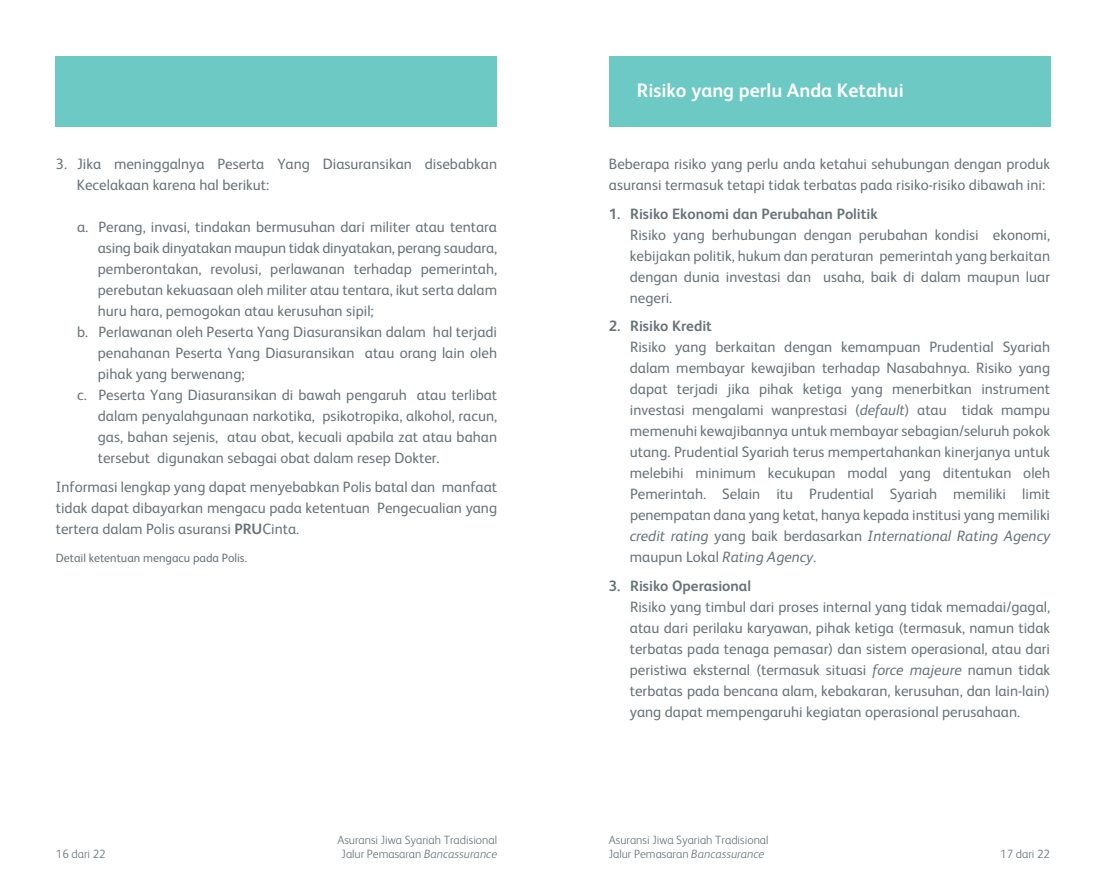
<style>
.page{position:relative;width:1106px;height:893px;background:#fff}
.page>*{position:absolute;margin:0;border:0;box-sizing:border-box;transform-origin:0 0}
.t1{font:700 19.5px "FS Albert Pro";color:#fff}
.t2{font:15px/21px "FS Albert Pro";color:#687379;text-align:justify}
.t3{font:700 15px "FS Albert Pro";color:#687379}
.t4{font:300 12px/14.4px "FS Albert Pro";color:#69737a;text-align:center}
.t5{font:12px "FS Albert Pro";color:#687379}
.s1{font-weight:700}
.s2{font-style:italic}
</style>
<div class="page">
<div style="left:56px;top:56px;width:441px;height:71px;background:#6dc9c4"></div>
<div style="left:609px;top:56px;width:441px;height:71px;background:#6dc9c4"></div>
<p class="t2" style="left:77px;top:153px;width:422px;text-indent:-21px">3. Jika meninggalnya Peserta Yang Diasuransikan disebabkan<br>Kecelakaan karena hal berikut:</p>
<p class="t2" style="left:77px;top:216px;width:421px">a. Perang, invasi, tindakan bermusuhan dari militer atau tentara</p>
<p class="t2" style="left:98px;top:237px;width:401px">asing baik dinyatakan maupun tidak dinyatakan, perang saudara,</p>
<p class="t2" style="left:98px;top:258px;width:401px">pemberontakan, revolusi, perlawanan terhadap pemerintah,</p>
<p class="t2" style="left:98px;top:279px;width:401px">perebutan kekuasaan oleh militer atau tentara, ikut serta dalam</p>
<p class="t2" style="left:98px;top:300px;width:277px">huru hara, pemogokan atau kerusuhan sipil;</p>
<p class="t2" style="left:77px;top:321px;width:421px">b. Perlawanan oleh Peserta Yang Diasuransikan dalam hal terjadi</p>
<p class="t2" style="left:98px;top:342px;width:401px">penahanan Peserta Yang Diasuransikan atau orang lain oleh</p>
<p class="t2" style="left:98px;top:363px;width:148px">pihak yang berwenang;</p>
<p class="t2" style="left:77px;top:384px;width:421px">c. Peserta Yang Diasuransikan di bawah pengaruh atau terlibat</p>
<p class="t2" style="left:98px;top:405px;width:401px">dalam penyalahgunaan narkotika, psikotropika, alkohol, racun,</p>
<p class="t2" style="left:98px;top:426px;width:401px">gas, bahan sejenis, atau obat, kecuali apabila zat atau bahan</p>
<p class="t2" style="left:98px;top:447px;width:343px">tersebut digunakan sebagai obat dalam resep Dokter.</p>
<p class="t2" style="left:56px;top:475px;width:443px">Informasi lengkap yang dapat menyebabkan Polis batal dan manfaat tidak dapat dibayarkan mengacu pada ketentuan Pengecualian yang tertera dalam Polis asuransi <span class="s1">PRU</span>Cinta.</p>
<p class="t5" style="left:56px;top:550px;width:193px">Detail ketentuan mengacu pada Polis.</p>
<h1 class="t1" style="left:637px;top:77px;width:268px">Risiko yang perlu Anda Ketahui</h1>
<p class="t2" style="left:609px;top:153px;width:443px">Beberapa risiko yang perlu anda ketahui sehubungan dengan produk asuransi termasuk tetapi tidak terbatas pada risiko-risiko dibawah ini:</p>
<p class="t3" style="left:609px;top:203px;width:270px">1. Risiko Ekonomi dan Perubahan Politik</p>
<p class="t2" style="left:630px;top:223px;width:422px">Risiko yang berhubungan dengan perubahan kondisi ekonomi, kebijakan politik, hukum dan peraturan pemerintah yang berkaitan dengan dunia investasi dan usaha, baik di dalam maupun luar negeri.</p>
<p class="t3" style="left:609px;top:316px;width:105px">2. Risiko Kredit</p>
<p class="t2" style="left:630px;top:336px;width:422px">Risiko yang berkaitan dengan kemampuan Prudential Syariah dalam membayar kewajiban terhadap Nasabahnya. Risiko yang dapat terjadi jika pihak ketiga yang menerbitkan instrument investasi mengalami wanprestasi (<span class="s2">default</span>) atau tidak mampu memenuhi kewajibannya untuk membayar sebagian/seluruh pokok utang. Prudential Syariah terus mempertahankan kinerjanya untuk melebihi minimum kecukupan modal yang ditentukan oleh Pemerintah. Selain itu Prudential Syariah memiliki limit penempatan dana yang ketat, hanya kepada institusi yang memiliki <span class="s2">credit rating</span> yang baik berdasarkan <span class="s2">International Rating Agency </span>maupun Lokal <span class="s2">Rating Agency</span>.</p>
<p class="t3" style="left:609px;top:575px;width:144px">3. Risiko Operasional</p>
<p class="t2" style="left:630px;top:595px;width:422px">Risiko yang timbul dari proses internal yang tidak memadai/gagal, atau dari perilaku karyawan, pihak ketiga (termasuk, namun tidak terbatas pada tenaga pemasar) dan sistem operasional, atau dari peristiwa eksternal (termasuk situasi <span class="s2">force majeure</span> namun tidak terbatas pada bencana alam, kebakaran, kerusuhan, dan lain-lain) yang dapat mempengaruhi kegiatan operasional perusahaan.</p>
<p class="t4" style="left:56px;top:846px;width:51px">16 dari 22</p>
<p class="t4" style="left:337px;top:831px;width:161px">Asuransi Jiwa Syariah Tradisional<br>Jalur Pemasaran <span class="s2">Bancassurance</span></p>
<p class="t4" style="left:609px;top:831px;width:161px;text-align:left">Asuransi Jiwa Syariah Tradisional<br>Jalur Pemasaran <span class="s2">Bancassurance</span></p>
<p class="t4" style="left:1000px;top:846px;width:51px">17 dari 22</p>
</div>
